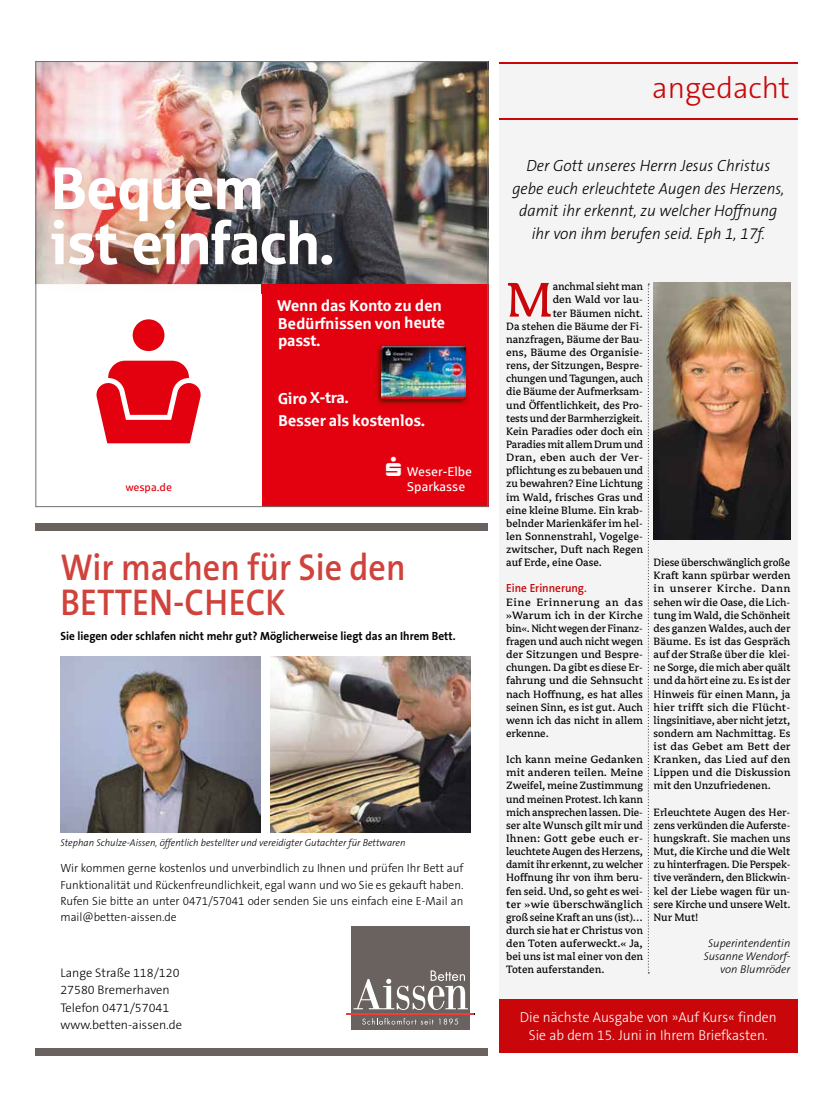
<style>
.page{position:relative;width:833px;height:1117px;background:#fff}
.page>*{position:absolute;margin:0;border:0;box-sizing:border-box;transform-origin:0 0}
.t1{font:59.75px/55px "Sparkasse Head";color:#fff}
.t2{font:54.12px "Avance";color:#c9070a}
.t3{font:600 37.5px/35px "The Sans B6";color:#d0433d;scale:.91 1}
.t4{font:300 30px "The Sans B3";color:#c9070a}
.t5{font:italic 300 16.25px/22.5px "The Sans B3";color:#000;text-align:center;scale:.95 1}
.t6{font:700 15.75px/17.4px "Sparkasse Rg";letter-spacing:-.02em;color:#fff}
.t7{font:300 14.38px/17.5px "The Sans B3";color:#fff;text-align:center;scale:.95 1}
.t8{font:12.75px/14.9px "Sparkasse Rg";color:#fff}
.t9{font:300 12.5px/17.5px "The Sans B3";color:#000}
.t10{font:11.88px/13.1px "Avance";color:#000;text-align:justify}
.t11{font:11.88px/13.1px "Avance";color:#000;text-align:justify;scale:1.05 1}
.t12{font:300 11.88px/16.2px "The Sans B3";color:#000;text-align:justify}
.t13{font:700 11.88px "The Sans B7";color:#000;scale:.95 1}
.t14{font:11.88px "Avance";letter-spacing:.02em;color:#000;scale:1.05 1}
.t15{font:600 11.88px "The Sans B6";color:#c9070a;scale:.95 1}
.t16{font:italic 300 11.25px/13.1px "The Sans B3";color:#000;text-align:right}
.t17{font:11px "Sparkasse Rg";color:#e3000f}
.t18{font:italic 300 10px "The Sans B3";color:#000}
</style>
<div class="page">
<div style="left:499px;top:64px;width:298px;height:987px;background:#f4f4f4"></div>
<div style="left:36px;top:1048px;width:452px;height:7px;background:#69625f"></div>
<div style="left:36px;top:523px;width:452px;height:7px;background:#69625f"></div>
<div style="left:351px;top:1014px;width:119px;height:15px;background:#69625f"></div>
<div style="left:351px;top:925px;width:119px;height:88px;background:#69625f"></div>
<hr style="left:346px;top:1013px;width:128px;height:1px;background:#f13d37">
<svg style="left:353px;top:970px;width:121px;height:54px"></svg>
<img style="left:271px;top:656px;width:200px;height:175px">
<img style="left:60px;top:656px;width:200px;height:175px">
<div style="left:499px;top:998px;width:298px;height:53px;background:#c9070a"></div>
<img style="left:653px;top:283px;width:137px;height:256px">
<svg style="left:648px;top:283px;width:1px;height:690px"></svg>
<img style="left:37px;top:63px;width:204px;height:76px">
<img style="left:241px;top:63px;width:206px;height:87px">
<img style="left:447px;top:63px;width:39px;height:221px">
<img style="left:359px;top:150px;width:88px;height:134px">
<div style="left:262px;top:284px;width:226px;height:223px;background:#e3000f"></div>
<svg style="left:133px;top:319px;width:31px;height:32px"></svg>
<svg style="left:96px;top:360px;width:105px;height:83px"></svg>
<img style="left:37px;top:139px;width:322px;height:154px">
<img style="left:376px;top:345px;width:92px;height:60px">
<img style="left:381px;top:346px;width:85px;height:54px">
<hr style="left:499px;top:62px;width:298px;height:2px;background:#c9070a">
<hr style="left:499px;top:118px;width:298px;height:1px;background:#c9070a">
<h1 class="t1" style="left:51px;top:158px;width:284px">Bequem ist einfach.</h1>
<h3 class="t6" style="left:277px;top:296px;width:169px">Wenn das Konto zu den<br>Bedürfnissen von heute passt.</h3>
<p class="t17" style="left:126px;top:480px;width:48px">wespa.de</p>
<h3 class="t6" style="left:278px;top:386px;width:149px;line-height:22.8px">Giro X-tra.<br>Besser als kostenlos.</h3>
<p class="t8" style="left:407px;top:463px;width:66px;text-indent:-21px">▲ Weser-Elbe<br>Sparkasse</p>
<h3 class="t3" style="left:60px;top:551px;width:381px">Wir machen für Sie den<br>BETTEN-CHECK</h3>
<p class="t13" style="left:60px;top:629px;width:418px">Sie liegen oder schlafen nicht mehr gut? Möglicherweise liegt das an Ihrem Bett.</p>
<p class="t18" style="left:60px;top:837px;width:347px">Stephan Schulze-Aissen, öffentlich bestellter und vereidigter Gutachter für Bettwaren</p>
<p class="t12" style="left:60px;top:860px;width:404px">Wir kommen gerne kostenlos und unverbindlich zu Ihnen und prüfen Ihr Bett auf Funktionalität und Rückenfreundlichkeit, egal wann und wo Sie es gekauft haben.<br>Rufen Sie bitte an unter 0471/57041 oder senden Sie uns einfach eine E-Mail an mail@betten-aissen.de</p>
<p class="t9" style="left:60px;top:964px;width:123px">Lange Straße 118/120<br>27580 Bremerhaven<br>Telefon 0471/57041 www.betten-aissen.de</p>
<h3 class="t4" style="left:652px;top:73px;width:139px">angedacht</h3>
<h3 class="t5" style="left:512px;top:155px;width:288px">Der Gott unseres Herrn Jesus Christus gebe euch erleuchtete Augen des Herzens, damit ihr erkennt, zu welcher Hoffnung ihr von ihm berufen seid. Eph 1, 17f.</h3>
<h2 class="t2" style="left:506px;top:272px;width:48px">M</h2>
<p class="t10" style="left:553px;top:280px;width:92px">anchmal sieht man</p>
<p class="t10" style="left:553px;top:293px;width:92px">den Wald vor lau-</p>
<p class="t10" style="left:553px;top:306px;width:92px">ter Bäumen nicht.</p>
<p class="t10" style="left:506px;top:320px;width:138px">Da stehen die Bäume der Fi-</p>
<p class="t10" style="left:506px;top:333px;width:138px">nanzfragen, Bäume der Bau-</p>
<p class="t10" style="left:506px;top:346px;width:138px">ens, Bäume des Organisie-</p>
<p class="t10" style="left:506px;top:359px;width:138px">rens, der Sitzungen, Bespre-</p>
<p class="t10" style="left:506px;top:372px;width:138px">chungen und Tagungen, auch</p>
<p class="t10" style="left:506px;top:385px;width:138px">die Bäume der Aufmerksam-</p>
<p class="t10" style="left:506px;top:398px;width:138px">und Öffentlichkeit, des Pro-</p>
<p class="t10" style="left:506px;top:411px;width:138px">tests und der Barmherzigkeit.</p>
<p class="t10" style="left:506px;top:425px;width:138px">Kein Paradies oder doch ein</p>
<p class="t10" style="left:506px;top:438px;width:138px">Paradies mit allem Drum und</p>
<p class="t14" style="left:506px;top:451px;width:132px">Dran, eben auch der Ver-</p>
<p class="t10" style="left:506px;top:464px;width:138px">pflichtung es zu bebauen und</p>
<p class="t10" style="left:506px;top:477px;width:138px">zu bewahren? Eine Lichtung</p>
<p class="t10" style="left:506px;top:490px;width:138px">im Wald, frisches Gras und</p>
<p class="t10" style="left:506px;top:503px;width:138px">eine kleine Blume. Ein krab-</p>
<p class="t10" style="left:506px;top:516px;width:138px">belnder Marienkäfer im hel-</p>
<p class="t10" style="left:506px;top:530px;width:138px">len Sonnenstrahl, Vogelge-</p>
<p class="t10" style="left:506px;top:543px;width:138px">zwitscher, Duft nach Regen</p>
<p class="t10" style="left:506px;top:556px;width:97px">auf Erde, eine Oase.</p>
<p class="t15" style="left:506px;top:582px;width:87px">Eine Erinnerung.</p>
<p class="t11" style="left:506px;top:595px;width:132px">Eine Erinnerung an das »Warum ich in der Kirche bin«. Nicht wegen der Finanz&shy;fragen und auch nicht wegen der Sitzungen und Bespre&shy;chungen. Da gibt es diese Er&shy;fahrung und die Sehnsucht nach Hoffnung, es hat alles seinen Sinn, es ist gut. Auch wenn ich das nicht in allem erkenne.</p>
<p class="t11" style="left:506px;top:753px;width:132px">Ich kann meine Gedanken mit anderen teilen. Meine Zweifel, meine Zustimmung und meinen Protest. Ich kann mich ansprechen lassen. Die&shy;ser alte Wunsch gilt mir und Ihnen: Gott gebe euch er&shy;leuchtete Augen des Herzens, damit ihr erkennt, zu welcher Hoffnung ihr von ihm beru&shy;fen seid. Und, so geht es wei&shy;ter »wie überschwänglich groß seine Kraft an uns (ist)… durch sie hat er Christus von den Toten auferweckt.« Ja, bei uns ist mal einer von den Toten auferstanden.</p>
<p class="t10" style="left:653px;top:556px;width:138px">Diese überschwänglich große Kraft kann spürbar werden in unserer Kirche. Dann sehen wir die Oase, die Lich&shy;tung im Wald, die Schönheit des ganzen Waldes, auch der Bäume. Es ist das Gespräch auf der Straße über die klei&shy;ne Sorge, die mich aber quält und da hört eine zu. Es ist der Hinweis für einen Mann, ja hier trifft sich die Flücht&shy;lingsinitiave, aber nicht jetzt, sondern am Nachmittag. Es ist das Gebet am Bett der Kranken, das Lied auf den Lippen und die Diskussion mit den Unzufriedenen.</p>
<p class="t10" style="left:653px;top:805px;width:138px">Erleuchtete Augen des Her&shy;zens verkünden die Auferste&shy;hungskraft. Sie machen uns Mut, die Kirche und die Welt zu hinterfragen. Die Perspek&shy;tive verändern, den Blickwin&shy;kel der Liebe wagen für un&shy;sere Kirche und unsere Welt.<br>Nur Mut!</p>
<p class="t16" style="left:703px;top:936px;width:88px">Superintendentin<br>Susanne Wendorf&shy;von Blumröder</p>
<p class="t7" style="left:520px;top:1008px;width:272px">Die nächste Ausgabe von »Auf Kurs« finden<br>Sie ab dem 15. Juni in Ihrem Briefkasten.</p>
</div>
